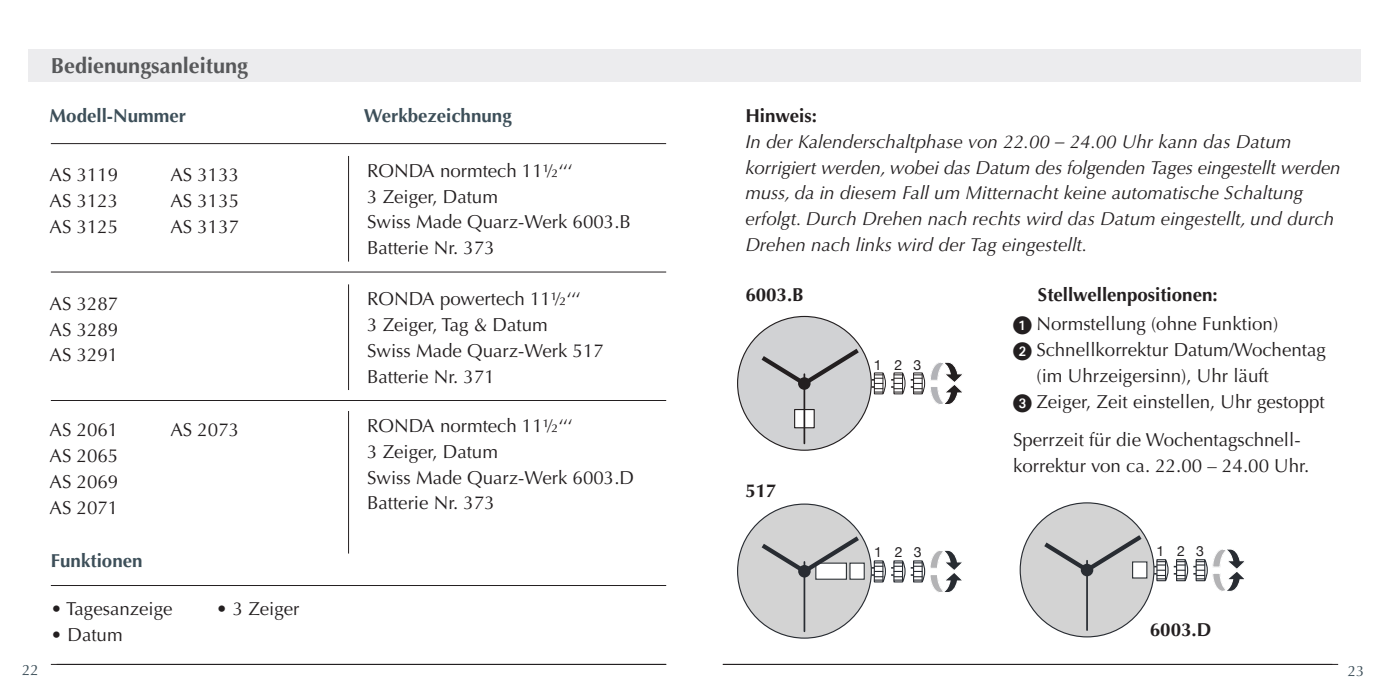
<style>
.page{position:relative;width:1389px;height:695px;background:#fff}
.page>*{position:absolute;margin:0;border:0;box-sizing:border-box;transform-origin:0 0}
.t1{font:700 21.75px "Optima LT Std";color:#57585a}
.t2{font:18.75px/25.8px "Optima LT Std";color:#231f20;text-align:justify}
.t3{font:italic 18.75px/25.8px "Optima LT Std";color:#231f20}
.t4{font:700 18.75px "Optima LT Std";color:#231f20}
.t5{font:700 18.75px "Optima LT Std";color:#3d4f59}
.t6{font:15px "Optima LT Std";color:#3d4f59}
.t7{font:14px "Helvetica Neue";letter-spacing:.85em;color:#231f20}
.s1{font-family:"European Pi One"}
</style>
<div class="page">
<hr style="left:51px;top:663px;width:615px;height:1px;background:#231f20">
<hr style="left:723px;top:663px;width:615px;height:1px;background:#231f20">
<hr style="left:51px;top:143px;width:615px;height:1px;background:#231f20">
<hr style="left:51px;top:271px;width:615px;height:1px;background:#231f20">
<hr style="left:51px;top:400px;width:615px;height:1px;background:#231f20">
<hr style="left:348px;top:156px;width:1px;height:105px;background:#231f20">
<hr style="left:348px;top:284px;width:1px;height:106px;background:#231f20">
<hr style="left:348px;top:411px;width:1px;height:142px;background:#231f20">
<hr style="left:51px;top:585px;width:615px;height:1px;background:#231f20">
<div style="left:738px;top:504px;width:133px;height:134px;background:#d3d3d3;border-radius:50%"></div>
<svg style="left:872px;top:550px;width:90px;height:42px"></svg>
<hr style="left:804px;top:562px;width:1px;height:69px;background:#282c32">
<div style="left:849px;top:562px;width:16px;height:17px;border:1px solid #2c3135"></div>
<svg style="left:761px;top:532px;width:103px;height:45px"></svg>
<div style="left:798px;top:565px;width:13px;height:12px;background:#282c32;border-radius:50%"></div>
<div style="left:738px;top:316px;width:133px;height:134px;background:#d1d2d4;border-radius:50%"></div>
<svg style="left:872px;top:362px;width:90px;height:43px"></svg>
<div style="left:795px;top:409px;width:19px;height:18px;background:#fff"></div>
<div style="left:794px;top:409px;width:21px;height:19px;border:1px solid #231f20"></div>
<hr style="left:804px;top:374px;width:1px;height:69px;background:#231f20">
<svg style="left:761px;top:344px;width:103px;height:43px"></svg>
<div style="left:798px;top:377px;width:13px;height:13px;background:#231f20;border-radius:50%"></div>
<div style="left:1020px;top:503px;width:134px;height:133px;background:#d3d3d3;border-radius:50%"></div>
<svg style="left:1154px;top:549px;width:90px;height:43px"></svg>
<hr style="left:1086px;top:560px;width:2px;height:70px;background:#282c32">
<svg style="left:1044px;top:531px;width:102px;height:45px"></svg>
<div style="left:1081px;top:563px;width:12px;height:13px;background:#282c32;border-radius:50%"></div>
<div style="left:28px;top:49px;width:1333px;height:32px;background:#ececee"></div>
<p class="t1" style="left:51px;top:53px;width:199px">Bedienungsanleitung</p>
<p class="t5" style="left:50px;top:104px;width:138px">Modell-Nummer</p>
<p class="t2" style="left:50px;top:162px;width:70px">AS 3119<br>AS 3123<br>AS 3125</p>
<p class="t2" style="left:170px;top:162px;width:70px">AS 3133<br>AS 3135<br>AS 3137</p>
<p class="t2" style="left:50px;top:290px;width:70px">AS 3287<br>AS 3289<br>AS 3291</p>
<p class="t2" style="left:50px;top:417px;width:70px">AS 2061<br>AS 2065<br>AS 2069<br>AS 2071</p>
<p class="t2" style="left:170px;top:417px;width:70px">AS 2073</p>
<p class="t5" style="left:51px;top:550px;width:93px">Funktionen</p>
<p class="t2" style="left:51px;top:595px;width:123px">• Tagesanzeige</p>
<p class="t2" style="left:51px;top:621px;width:73px">• Datum</p>
<p class="t2" style="left:216px;top:595px;width:85px">• 3 Zeiger</p>
<p class="t5" style="left:364px;top:104px;width:149px">Werkbezeichnung</p>
<p class="t2" style="left:367px;top:158px;width:265px;text-align:left">RONDA normtech 11½‘‘‘<br>3 Zeiger, Datum<br>Swiss Made Quarz-Werk 6003.B<br>Batterie Nr. 373</p>
<p class="t2" style="left:367px;top:286px;width:238px;text-align:left">RONDA powertech 11½‘‘‘<br>3 Zeiger, Tag &amp; Datum<br>Swiss Made Quarz-Werk 517<br>Batterie Nr. 371</p>
<p class="t2" style="left:367px;top:412px;width:269px;text-align:left">RONDA normtech 11½‘‘‘<br>3 Zeiger, Datum<br>Swiss Made Quarz-Werk 6003.D<br>Batterie Nr. 373</p>
<p class="t4" style="left:745px;top:104px;width:73px">Hinweis:</p>
<p class="t3" style="left:745px;top:129px;width:597px">In der Kalenderschaltphase von 22.00 – 24.00 Uhr kann das Datum korrigiert werden, wobei das Datum des folgenden Tages eingestellt werden muss, da in diesem Fall um Mitternacht keine automatische Schaltung erfolgt. Durch Drehen nach rechts wird das Datum eingestellt, und durch Drehen nach links wird der Tag eingestellt.</p>
<p class="t4" style="left:745px;top:283px;width:60px">6003.B</p>
<p class="t4" style="left:745px;top:480px;width:33px">517</p>
<p class="t7" style="left:874px;top:354px;width:49px">123</p>
<p class="t7" style="left:874px;top:541px;width:49px">123</p>
<p class="t4" style="left:1038px;top:283px;width:181px">Stellwellenpositionen:</p>
<p class="t2" style="left:1013px;top:311px;width:267px"><span class="s1">1</span> Normstellung (ohne Funktion)</p>
<p class="t2" style="left:1013px;top:337px;width:314px"><span class="s1">2</span> Schnellkorrektur Datum/Wochentag</p>
<p class="t2" style="left:1036px;top:363px;width:234px">(im Uhrzeigersinn), Uhr läuft</p>
<p class="t2" style="left:1013px;top:389px;width:313px"><span class="s1">3</span> Zeiger, Zeit einstellen, Uhr gestoppt</p>
<p class="t2" style="left:1013px;top:427px;width:298px">Sperrzeit für die Wochentagschnell&shy;korrektur von ca. 22.00 – 24.00 Uhr.</p>
<p class="t7" style="left:1157px;top:541px;width:49px">123</p>
<p class="t4" style="left:1150px;top:618px;width:63px">6003.D</p>
<p class="t6" style="left:22px;top:661px;width:18px">22</p>
<p class="t6" style="left:1348px;top:662px;width:18px">23</p>
</div>
